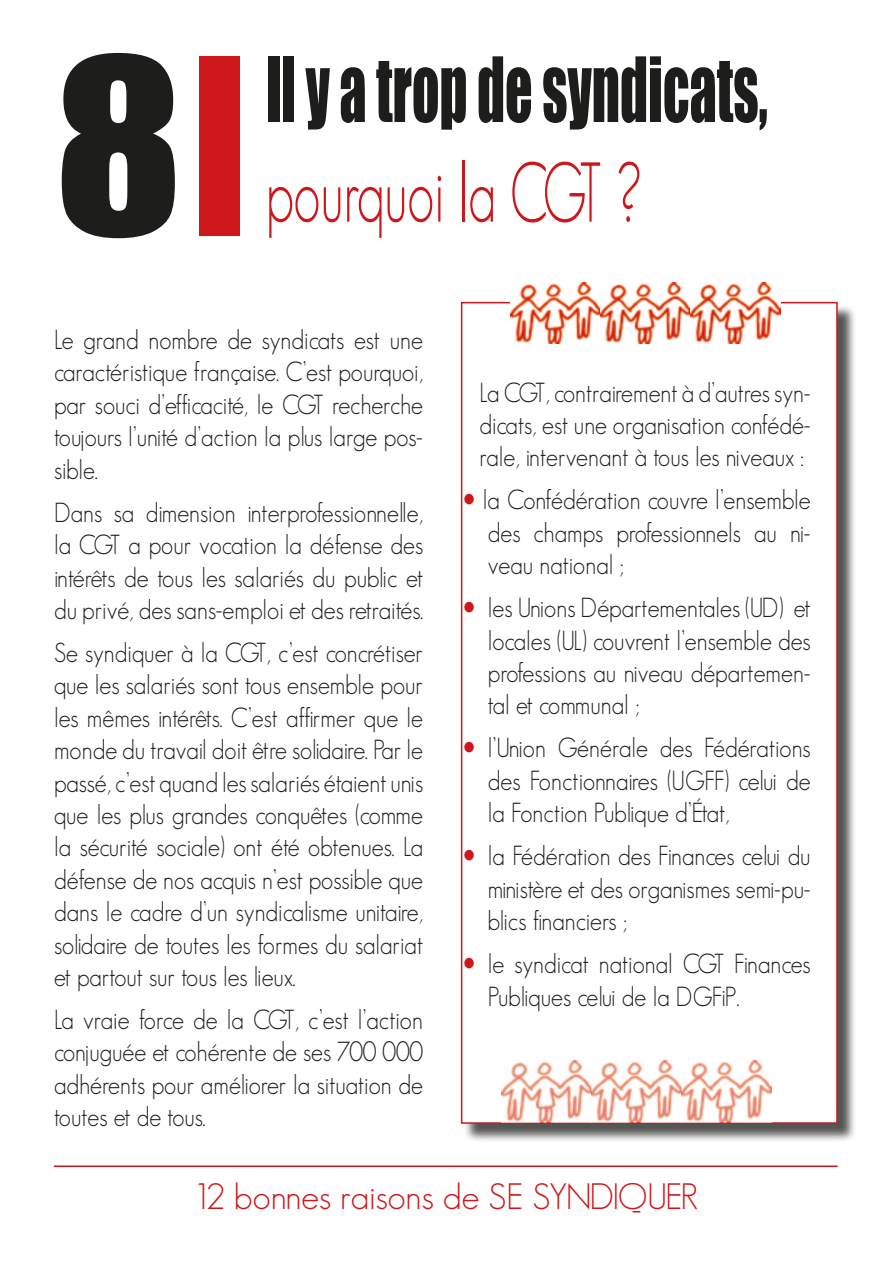
<style>
.page{position:relative;width:893px;height:1263px;background:#fff}
.page>*{position:absolute;margin:0;border:0;box-sizing:border-box;transform-origin:0 0}
.t1{font:225.75px "Impact";color:#1d1d1b;scale:1.07 1}
.Default{font:83.1px/99.6px "Impact";color:#1d1d1b;scale:.65 1}
.t2{font:300 36px "Geosans";color:#cd171a}
.Default-2{font:300 27px/32.4px "Geosans";color:#1d1d1b;text-align:justify;scale:.9 1}
.s1{font-family:"Geosans";font-weight:300;color:#cd171a}
</style>
<div class="page">
<hr style="left:54px;top:1165px;width:784px;height:2px;background:#cd171a">
<div style="left:199px;top:56px;width:41px;height:180px;background:#cd171a"></div>
<div style="left:463px;top:304px;width:393px;height:838px;background:#1d1d1b;opacity:.75"></div>
<div style="left:462px;top:303px;width:375px;height:820px;background:#fff"></div>
<img style="left:501px;top:1060px;width:270px;height:62px">
<img style="left:510px;top:282px;width:270px;height:62px">
<p class="t1" style="left:54px;top:-29px;width:122px">8</p>
<p class="Default" style="left:266px;top:37px;width:774px">Il y a trop de syndicats, <span class="s1">pourquoi la CGT ?</span></p>
<p class="Default-2" style="left:54px;top:324px;width:412px">Le grand nombre de syndicats est une caractéristique française. C’est pourquoi, par souci d’efficacité, le CGT recherche toujours l’unité d’action la plus large pos&shy;sible.</p>
<p class="Default-2" style="left:54px;top:496px;width:412px">Dans sa dimension interprofessionnelle, la CGT a pour vocation la défense des intérêts de tous les salariés du public et du privé, des sans-emploi et des retraités.</p>
<p class="Default-2" style="left:54px;top:636px;width:412px">Se syndiquer à la CGT, c’est concrétiser que les salariés sont tous ensemble pour les mêmes intérêts. C’est affirmer que le monde du travail doit être solidaire. Par le passé, c’est quand les salariés étaient unis que les plus grandes conquêtes (comme la sécurité sociale) ont été obtenues. La défense de nos acquis n’est possible que dans le cadre d’un syndicalisme unitaire, solidaire de toutes les formes du salariat et partout sur tous les lieux.</p>
<p class="Default-2" style="left:54px;top:1003px;width:412px">La vraie force de la CGT, c’est l’action conjuguée et cohérente de ses 700 000 adhérents pour améliorer la situation de toutes et de tous.</p>
<p class="Default-2" style="left:479px;top:376px;width:370px">La CGT, contrairement à d’autres syn&shy;dicats, est une organisation confédé&shy;rale, intervenant à tous les niveaux :</p>
<p class="Default-2" style="left:483px;top:484px;width:366px">la Confédération couvre l’ensemble des champs professionnels au ni&shy;veau national ;</p>
<p class="Default-2" style="left:488px;top:592px;width:360px">les Unions Départementales (UD) et locales (UL) couvrent l’ensemble des professions au niveau départemen&shy;tal et communal ;</p>
<p class="Default-2" style="left:488px;top:732px;width:360px">l’Union Générale des Fédérations des Fonctionnaires (UGFF) celui de la Fonction Publique d’État,</p>
<p class="Default-2" style="left:488px;top:840px;width:360px">la Fédération des Finances celui du ministère et des organismes semi-pu&shy;blics financiers ;</p>
<p class="Default-2" style="left:488px;top:947px;width:360px">le syndicat national CGT Finances<br>Publiques celui de la DGFiP.</p>
<h3 class="t2" style="left:192px;top:1177px;width:507px">12 bonnes raisons de SE SYNDIQUER</h3>
</div>
